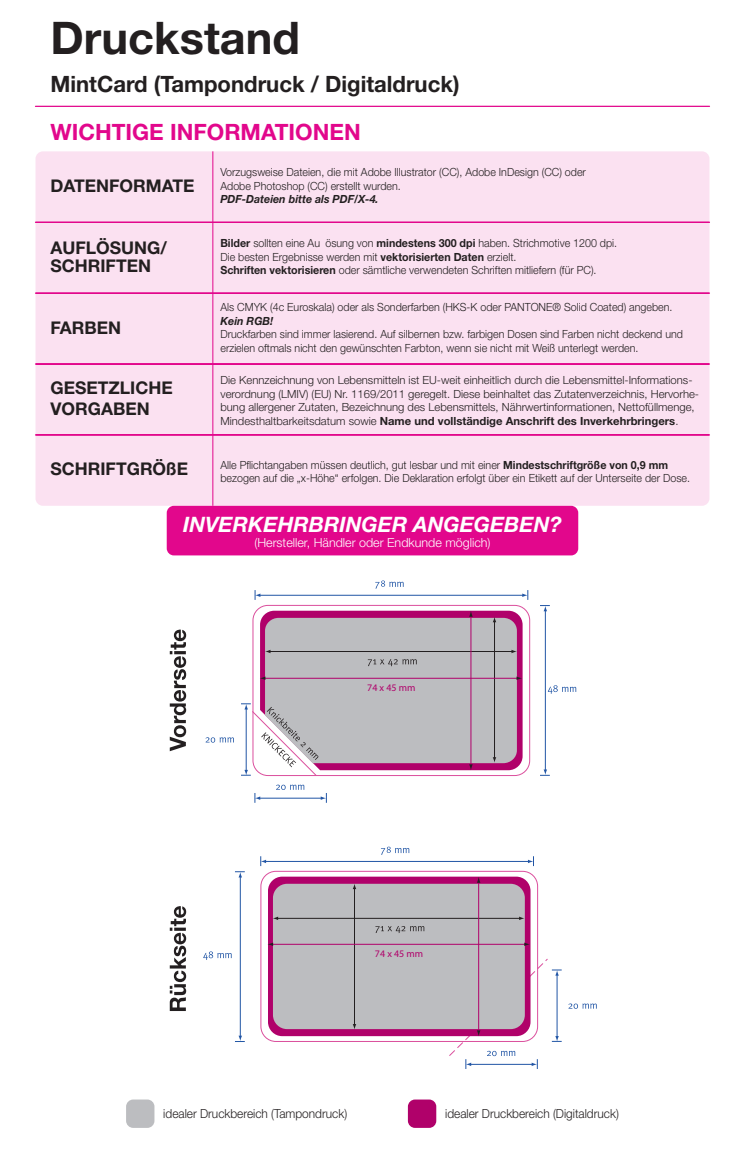
<style>
.page{position:relative;width:745px;height:1152px;background:#fff}
.page>*{position:absolute;margin:0;border:0;box-sizing:border-box;transform-origin:0 0}
.t1{font:700 45px "Helvetica Neue LT Std";color:#231f20}
.t2{font:700 22.5px "Helvetica Neue LT Std";color:#231f20}
.t3{font:700 22.5px "Helvetica Neue LT Std";color:#e2078c}
.t4{font:italic 700 21.25px "Helvetica Neue LT Std";color:#fff}
.t5{font:700 17.5px/17.5px "Helvetica Neue LT Std";color:#231f20}
.t6{font:300 12.5px "Helvetica Neue LT Std";color:#231f20;scale:.95 1}
.t7{font:300 12.5px "Helvetica Neue LT Std";color:#fff}
.t8{font:300 11.25px/13.5px "Helvetica Neue LT Std";color:#231f20;scale:.95 1}
.t9{font:300 11.25px/13.5px "Helvetica Neue LT Std";color:#231f20}
.t10{font:italic 700 11.25px "Helvetica Neue LT Std";color:#231f20;scale:.95 1}
.t11{font:10px "Myriad Pro";color:#b0016a}
.s1{font-weight:700}
</style>
<div class="page">
<hr style="left:35px;top:106px;width:674px;height:1px;background:#e2078c">
<div style="left:126px;top:1099px;width:28px;height:28px;background:#bcbdc0;border-radius:7px"></div>
<div style="left:407px;top:1099px;width:29px;height:28px;background:#b0016a;border-radius:7px"></div>
<div style="left:35px;top:151px;width:674px;height:355px;background:#fbe1f1;border-radius:7px"></div>
<hr style="left:212px;top:151px;width:1px;height:355px;background:#e2078c">
<hr style="left:35px;top:222px;width:674px;height:1px;background:#e2078c">
<hr style="left:35px;top:293px;width:674px;height:1px;background:#e2078c">
<hr style="left:35px;top:364px;width:674px;height:1px;background:#e2078c">
<hr style="left:35px;top:434px;width:674px;height:1px;background:#e2078c">
<div style="left:167px;top:506px;width:411px;height:49px;background:#e2078c;border-radius:7px"></div>
<svg style="left:170px;top:629px;width:16px;height:122px"></svg>
<svg style="left:170px;top:906px;width:16px;height:105px"></svg>
<div style="left:260px;top:871px;width:277px;height:170px;border:1px solid #db4f9d;border-radius:15px"></div>
<div style="left:268px;top:876px;width:262px;height:160px;background:#b0016a;border-radius:14px"></div>
<div style="left:273px;top:883px;width:251px;height:146px;background:#bcbdc0;border-radius:14px"></div>
<div style="left:252px;top:605px;width:277px;height:171px;border:1px solid #db4f9d;border-radius:15px"></div>
<svg style="left:260px;top:610px;width:262px;height:160px;fill:#b0016a"></svg>
<div style="left:265px;top:618px;width:251px;height:145px;background:#bcbdc0"></div>
<svg style="left:367px;top:659px;width:49px;height:7px"></svg>
<hr style="left:269px;top:651px;width:243px;height:1px;background:#231f20">
<svg style="left:511px;top:650px;width:5px;height:3px"></svg>
<svg style="left:265px;top:649px;width:5px;height:4px"></svg>
<hr style="left:494px;top:621px;width:1px;height:137px;background:#231f20">
<svg style="left:492px;top:617px;width:4px;height:5px"></svg>
<svg style="left:492px;top:757px;width:4px;height:5px"></svg>
<hr style="left:264px;top:678px;width:253px;height:1px;background:#b0016a">
<svg style="left:516px;top:676px;width:6px;height:4px"></svg>
<svg style="left:260px;top:676px;width:5px;height:4px"></svg>
<hr style="left:470px;top:616px;width:1px;height:149px;background:#b0016a">
<svg style="left:469px;top:611px;width:3px;height:6px"></svg>
<svg style="left:469px;top:764px;width:3px;height:6px"></svg>
<svg style="left:375px;top:926px;width:49px;height:7px"></svg>
<hr style="left:277px;top:918px;width:242px;height:1px;background:#231f20">
<svg style="left:518px;top:916px;width:6px;height:4px"></svg>
<svg style="left:273px;top:916px;width:5px;height:4px"></svg>
<hr style="left:354px;top:888px;width:1px;height:136px;background:#231f20">
<svg style="left:352px;top:883px;width:4px;height:6px"></svg>
<svg style="left:352px;top:1024px;width:4px;height:5px"></svg>
<hr style="left:272px;top:944px;width:252px;height:1px;background:#b0016a">
<svg style="left:524px;top:942px;width:5px;height:4px"></svg>
<svg style="left:267px;top:942px;width:6px;height:4px"></svg>
<hr style="left:478px;top:882px;width:1px;height:149px;background:#b0016a">
<svg style="left:276px;top:784px;width:28px;height:6px"></svg>
<svg style="left:547px;top:685px;width:29px;height:9px"></svg>
<hr style="left:259px;top:595px;width:263px;height:1px;background:#2155a5">
<hr style="left:544px;top:610px;width:1px;height:160px;background:#2155a5">
<svg style="left:522px;top:590px;width:6px;height:10px"></svg>
<svg style="left:255px;top:590px;width:5px;height:10px"></svg>
<svg style="left:540px;top:769px;width:9px;height:7px"></svg>
<svg style="left:540px;top:605px;width:9px;height:6px"></svg>
<hr style="left:259px;top:798px;width:62px;height:1px;background:#2155a5">
<svg style="left:254px;top:793px;width:6px;height:10px"></svg>
<svg style="left:320px;top:793px;width:7px;height:10px"></svg>
<svg style="left:241px;top:703px;width:77px;height:73px"></svg>
<svg style="left:205px;top:737px;width:29px;height:5px"></svg>
<svg style="left:375px;top:580px;width:28px;height:9px"></svg>
<svg style="left:203px;top:951px;width:28px;height:9px"></svg>
<hr style="left:265px;top:861px;width:263px;height:1px;background:#2155a5">
<hr style="left:240px;top:876px;width:1px;height:160px;background:#2155a5">
<svg style="left:527px;top:856px;width:7px;height:10px"></svg>
<svg style="left:260px;top:856px;width:6px;height:10px"></svg>
<svg style="left:235px;top:1035px;width:10px;height:7px"></svg>
<svg style="left:235px;top:871px;width:10px;height:6px"></svg>
<svg style="left:448px;top:958px;width:113px;height:111px"></svg>
<svg style="left:568px;top:1003px;width:28px;height:5px"></svg>
<svg style="left:381px;top:846px;width:28px;height:9px"></svg>
<h1 class="t1" style="left:50px;top:10px;width:251px">Druckstand</h1>
<h2 class="t2" style="left:50px;top:70px;width:410px">MintCard (Tampondruck / Digitaldruck)</h2>
<h2 class="t3" style="left:50px;top:118px;width:311px">WICHTIGE INFORMATIONEN</h2>
<h3 class="t5" style="left:50px;top:176px;width:145px">DATENFORMATE</h3>
<p class="t8" style="left:220px;top:165px;width:386px">Vorzugsweise Dateien, die mit Adobe Illustrator (CC), Adobe InDesign (CC) oder<br>Adobe Photoshop (CC) erstellt wurden.</p>
<p class="t10" style="left:220px;top:192px;width:168px">PDF-Dateien bitte als PDF/X-4.</p>
<p class="t8" style="left:220px;top:236px;width:419px"><span class="s1">Bilder</span> sollten eine Au ösung von <span class="s1">mindestens 300 dpi</span> haben. Strichmotive 1200 dpi.<br>Die besten Ergebnisse werden mit <span class="s1">vektorisierten Daten</span> erzielt.<br><span class="s1">Schriften vektorisieren</span> oder sämtliche verwendeten Schriften mitliefern (für PC).</p>
<p class="t8" style="left:220px;top:300px;width:477px">Als CMYK (4c Euroskala) oder als Sonderfarben (HKS-K oder PANTONE® Solid Coated) angeben.</p>
<p class="t10" style="left:220px;top:314px;width:57px">Kein RGB!</p>
<p class="t8" style="left:220px;top:327px;width:488px">Druckfarben sind immer lasierend. Auf silbernen bzw. farbigen Dosen sind Farben nicht deckend und erzielen oftmals nicht den gewünschten Farbton, wenn sie nicht mit Weiß unterlegt werden.</p>
<p class="t9" style="left:220px;top:373px;width:480px">Die Kennzeichnung von Lebensmitteln ist EU-weit einheitlich durch die Lebensmittel-Informations&shy;verordnung (LMIV) (EU) Nr. 1169/2011 geregelt. Diese beinhaltet das Zutatenverzeichnis, Hervorhe&shy;bung allergener Zutaten, Bezeichnung des Lebensmittels, Nährwertinformationen, Nettofüllmenge, Mindesthaltbarkeitsdatum sowie <span class="s1">Name und vollständige Anschrift des Inverkehrbringers</span>.</p>
<p class="t8" style="left:220px;top:458px;width:495px">Alle Pflichtangaben müssen deutlich, gut lesbar und mit einer <span class="s1">Mindestschriftgröße von 0,9 mm </span>bezogen auf die „x-Höhe“ erfolgen. Die Deklaration erfolgt über ein Etikett auf der Unterseite der Dose.</p>
<h3 class="t5" style="left:50px;top:239px;width:118px">AUFLÖSUNG/<br>SCHRIFTEN</h3>
<h3 class="t5" style="left:50px;top:318px;width:72px">FARBEN</h3>
<h3 class="t5" style="left:50px;top:377px;width:124px;line-height:21px">GESETZLICHE<br>VORGABEN</h3>
<h3 class="t5" style="left:50px;top:460px;width:139px">SCHRIFTGRÖßE</h3>
<h3 class="t4" style="left:183px;top:511px;width:380px">INVERKEHRBRINGER ANGEGEBEN?</h3>
<p class="t7" style="left:254px;top:535px;width:237px">(Hersteller, Händler oder Endkunde möglich)</p>
<p class="t11" style="left:367px;top:681px;width:50px">74 x 45 mm</p>
<p class="t11" style="left:375px;top:947px;width:50px">74 x 45 mm</p>
<p class="t6" style="left:163px;top:1105px;width:195px">idealer Druckbereich (Tampondruck)</p>
<p class="t6" style="left:445px;top:1105px;width:184px">idealer Druckbereich (Digitaldruck)</p>
</div>
